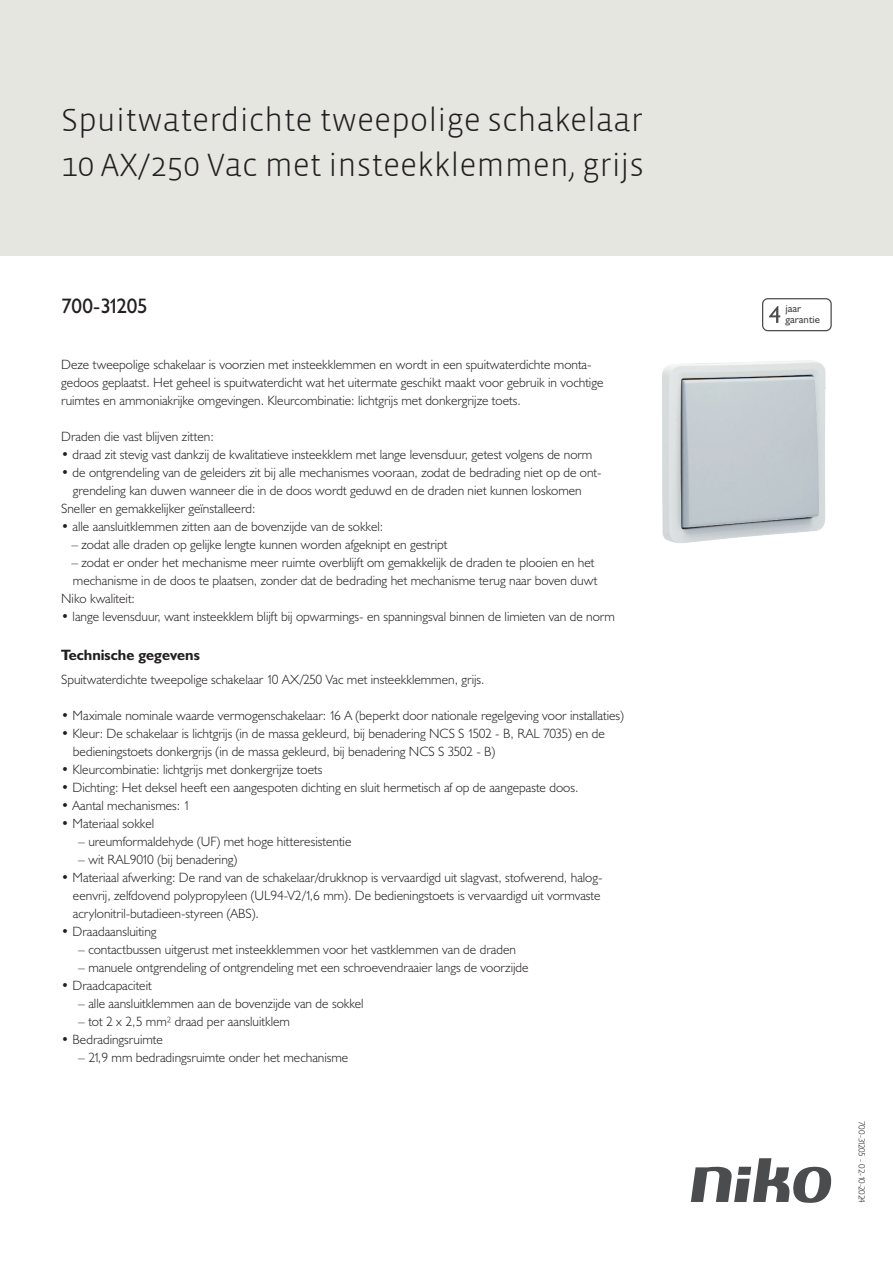
<style>
.page{position:relative;width:893px;height:1263px;background:#fff}
.page>*{position:absolute;margin:0;border:0;box-sizing:border-box;transform-origin:0 0}
.Title_datasheets{font:300 33px/45px "Vista Sans";color:#231f20}
.Article_number{font:21px "Humanist 521 BT";letter-spacing:-.01em;color:#231f20}
.Titles_parts{font:700 15px "Humanist 521 BT";color:#231f20}
.USP_Bullets{font:300 13.5px/18px "Humanist 521 BT";color:#231f20}
.USP_Bullets_level_2{font:300 13.5px "Humanist 521 BT";color:#231f20}
.Platte_tekst_CAB{font:300 13.5px/18px "Humanist 521 BT";color:#231f20}
.t1{font:10.8px/10.8px "Humanist 521 BT";color:#4b4c4d}
.Revision{font:300 9px "Humanist 521 BT";letter-spacing:-.05em;color:#231f20}
</style>
<div class="page">
<svg style="left:691px;top:1158px;width:141px;height:45px"></svg>
<div style="left:0;top:0;width:893px;height:255px;background:#e6e6e0"></div>
<svg style="left:762px;top:298px;width:70px;height:33px"></svg>
<img style="left:662px;top:360px;width:164px;height:183px">
<p class="Title_datasheets" style="left:61px;top:98px;width:584px">Spuitwaterdichte tweepolige schakelaar<br>10 AX/250 Vac met insteekklemmen, grijs</p>
<p class="Article_number" style="left:61px;top:293px;width:88px">700-31205</p>
<p class="t1" style="left:785px;top:303px;width:36px">jaar garantie</p>
<p class="Platte_tekst_CAB" style="left:61px;top:355px;width:544px">Deze tweepolige schakelaar is voorzien met insteekklemmen en wordt in een spuitwaterdichte monta&shy;gedoos geplaatst. Het geheel is spuitwaterdicht wat het uitermate geschikt maakt voor gebruik in vochtige ruimtes en ammoniakrijke omgevingen. Kleurcombinatie: lichtgrijs met donkergrijze toets.</p>
<p class="USP_Bullets" style="left:61px;top:427px;width:154px">Draden die vast blijven zitten:</p>
<p class="USP_Bullets" style="left:61px;top:445px;width:533px">• draad zit stevig vast dankzij de kwalitatieve insteekklem met lange levensduur, getest volgens de norm</p>
<p class="USP_Bullets" style="left:73px;top:463px;width:530px;text-indent:-12px">• de ontgrendeling van de geleiders zit bij alle mechanismes vooraan, zodat de bedrading niet op de ont&shy;grendeling kan duwen wanneer die in de doos wordt geduwd en de draden niet kunnen loskomen</p>
<p class="USP_Bullets" style="left:61px;top:499px;width:196px">Sneller en gemakkelijker geïnstalleerd:</p>
<p class="USP_Bullets" style="left:61px;top:517px;width:324px">• alle aansluitklemmen zitten aan de bovenzijde van de sokkel:</p>
<p class="USP_Bullets" style="left:71px;top:535px;width:378px">– zodat alle draden op gelijke lengte kunnen worden afgeknipt en gestript</p>
<p class="USP_Bullets" style="left:71px;top:553px;width:528px">– zodat er onder het mechanisme meer ruimte overblijft om gemakkelijk de draden te plooien en het mechanisme in de doos te plaatsen, zonder dat de bedrading het mechanisme terug naar boven duwt</p>
<p class="USP_Bullets" style="left:61px;top:589px;width:75px">Niko kwaliteit:</p>
<p class="USP_Bullets" style="left:61px;top:607px;width:555px">• lange levensduur, want insteekklem blijft bij opwarmings- en spanningsval binnen de limieten van de norm</p>
<p class="Titles_parts" style="left:61px;top:645px;width:140px">Technische gegevens</p>
<p class="Platte_tekst_CAB" style="left:61px;top:670px;width:425px">Spuitwaterdichte tweepolige schakelaar 10 AX/250 Vac met insteekklemmen, grijs.</p>
<p class="USP_Bullets" style="left:61px;top:706px;width:564px">• Maximale nominale waarde vermogenschakelaar: 16 A (beperkt door nationale regelgeving voor installaties)</p>
<p class="USP_Bullets" style="left:73px;top:724px;width:533px;text-indent:-12px">• Kleur: De schakelaar is lichtgrijs (in de massa gekleurd, bij benadering NCS S 1502 - B, RAL 7035) en de bedieningstoets donkergrijs (in de massa gekleurd, bij benadering NCS S 3502 - B)</p>
<p class="USP_Bullets" style="left:61px;top:760px;width:263px">• Kleurcombinatie: lichtgrijs met donkergrijze toets</p>
<p class="USP_Bullets" style="left:61px;top:778px;width:519px">• Dichting: Het deksel heeft een aangespoten dichting en sluit hermetisch af op de aangepaste doos.</p>
<p class="USP_Bullets" style="left:61px;top:796px;width:131px">• Aantal mechanismes: 1</p>
<p class="USP_Bullets" style="left:61px;top:814px;width:95px">• Materiaal sokkel</p>
<p class="USP_Bullets_level_2" style="left:78px;top:833px;width:275px">– ureumformaldehyde (UF) met hoge hitteresistentie</p>
<p class="USP_Bullets_level_2" style="left:78px;top:851px;width:161px">– wit RAL9010 (bij benadering)</p>
<p class="USP_Bullets" style="left:73px;top:868px;width:531px;text-indent:-12px">• Materiaal afwerking: De rand van de schakelaar/drukknop is vervaardigd uit slagvast, stofwerend, halog&shy;eenvrij, zelfdovend polypropyleen (UL94-V2/1,6 mm). De bedieningstoets is vervaardigd uit vormvaste acrylonitril-butadieen-styreen (ABS).</p>
<p class="USP_Bullets" style="left:61px;top:922px;width:97px">• Draadaansluiting</p>
<p class="USP_Bullets_level_2" style="left:78px;top:941px;width:439px">– contactbussen uitgerust met insteekklemmen voor het vastklemmen van de draden</p>
<p class="USP_Bullets_level_2" style="left:78px;top:959px;width:452px">– manuele ontgrendeling of ontgrendeling met een schroevendraaier langs de voorzijde</p>
<p class="USP_Bullets" style="left:61px;top:976px;width:92px">• Draadcapaciteit</p>
<p class="USP_Bullets_level_2" style="left:78px;top:995px;width:287px">– alle aansluitklemmen aan de bovenzijde van de sokkel</p>
<p class="USP_Bullets_level_2" style="left:78px;top:1013px;width:213px">– tot 2 x 2,5 mm² draad per aansluitklem</p>
<p class="USP_Bullets" style="left:61px;top:1030px;width:103px">• Bedradingsruimte</p>
<p class="USP_Bullets_level_2" style="left:78px;top:1049px;width:272px">– 21,9 mm bedradingsruimte onder het mechanisme</p>
<p class="Revision" style="left:868px;top:1121px;width:83px;rotate:90deg">700-31205 - 02-10-2024</p>
</div>
